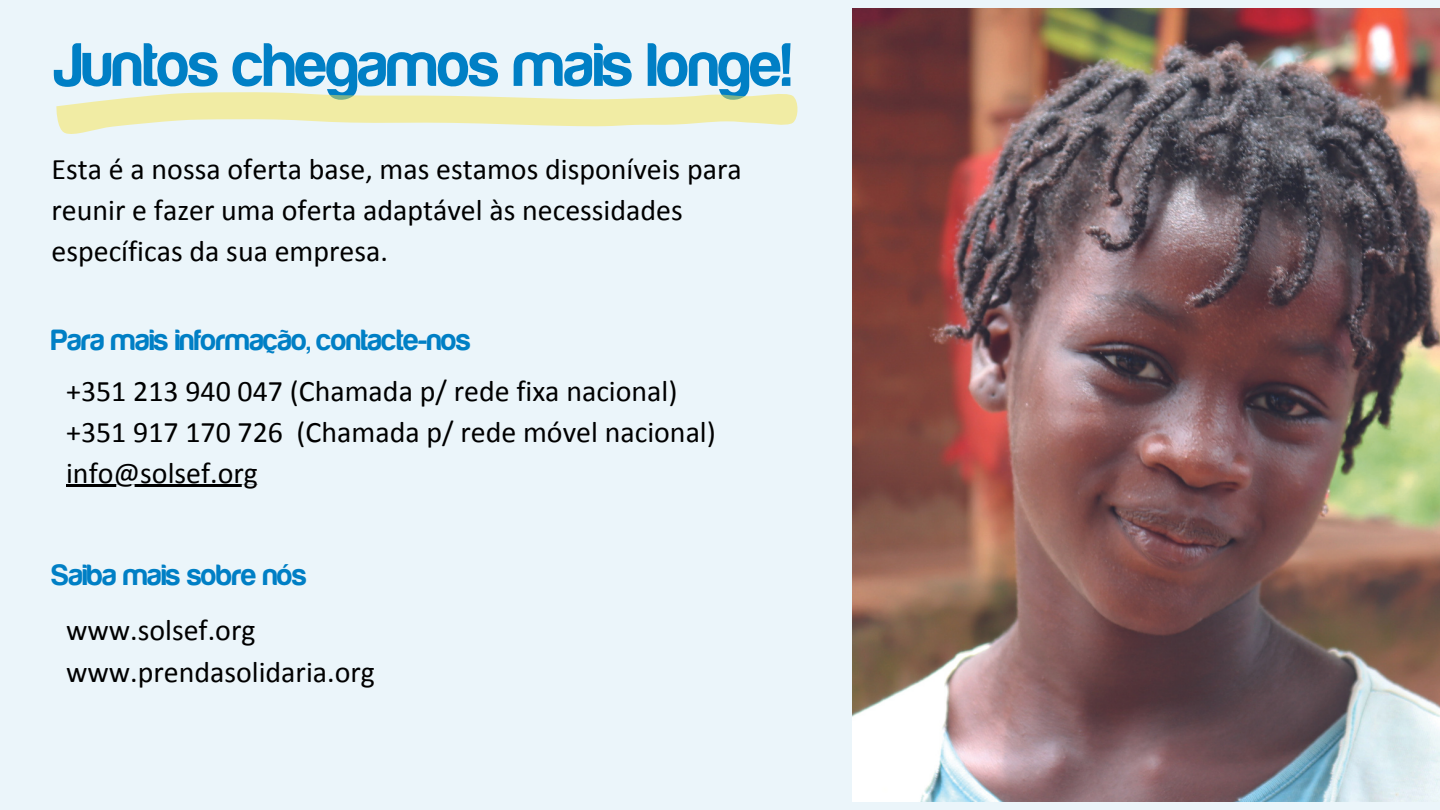
<style>
.page{position:relative;width:1440px;height:810px;background:#ebf5fa}
.page>*{position:absolute;margin:0;border:0;box-sizing:border-box;transform-origin:0 0}
.t1{font:63.5px "Harabara";color:#007fc5}
.t2{font:30.4px "Harabara";color:#007fc5}
.t3{font:29.9px/41.2px "Calibri";color:#000}
</style>
<div class="page">
<svg style="left:56px;top:92px;width:742px;height:42px;fill:#f1eca4"></svg>
<img style="left:852px;top:8px;width:588px;height:794px">
<hr style="left:66px;top:485px;width:192px;height:2px;background:#000">
<p class="t1" style="left:54px;top:32px;width:739px">Juntos chegamos mais longe!</p>
<p class="t3" style="left:52px;top:151px;width:692px">Esta é a nossa oferta base, mas estamos disponíveis para reunir e fazer uma oferta adaptável às necessidades específicas da sua empresa.</p>
<p class="t2" style="left:52px;top:324px;width:421px">Para mais informação, contacte-nos</p>
<h2 class="t3" style="left:66px;top:373px;width:613px">+351 213 940 047 (Chamada p/ rede fixa nacional)</h2>
<p class="t3" style="left:66px;top:414px;width:651px">+351 917 170 726 (Chamada p/ rede móvel nacional)</p>
<p class="t3" style="left:66px;top:455px;width:193px">info@solsef.org</p>
<p class="t2" style="left:52px;top:559px;width:257px">Saiba mais sobre nós</p>
<h2 class="t3" style="left:66px;top:612px;width:191px">www.solsef.org</h2>
<p class="t3" style="left:66px;top:654px;width:310px">www.prendasolidaria.org</p>
</div>
